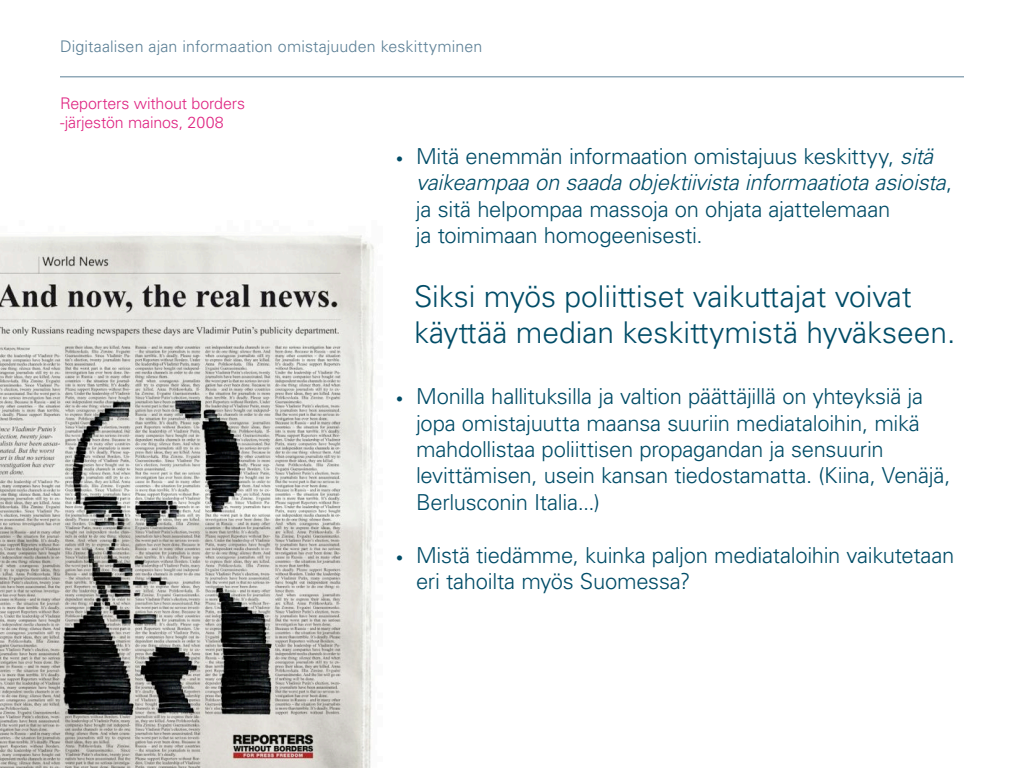
<style>
.page{position:relative;width:1024px;height:768px;background:#fff}
.page>*{position:absolute;margin:0;border:0;box-sizing:border-box;transform-origin:0 0}
.otsikko{font:300 30px/36px "Univers LT Std";color:#004c67}
.leipis{font:300 22px/26.4px "Univers LT Std";letter-spacing:-.015em;color:#004c67}
.t1{font:300 16px "Univers LT Std";letter-spacing:.01em;color:#5c8096}
.kuvateksti{font:300 16px/19.2px "Univers LT Std";letter-spacing:-.01em;color:#df2381}
.s1{font-size:14px}
.s2{font-style:italic}
</style>
<div class="page">
<hr style="left:60px;top:76px;width:904px;height:1px;background:#5c8096">
<img style="left:0;top:235px;width:374px;height:533px">
<p class="t1" style="left:60px;top:36px;width:424px">Digitaalisen ajan informaation omistajuuden keskittyminen</p>
<p class="kuvateksti" style="left:60px;top:93px;width:187px">Reporters without borders -järjestön mainos, 2008</p>
<p class="leipis" style="left:416px;top:143px;width:538px;text-indent:-20px"><span class="s1">•</span> Mitä enemmän informaation omistajuus keskittyy, <span class="s2">sitä vaikeampaa on saada objektiivista informaatiota asioista</span>, ja sitä helpompaa massoja on ohjata ajattelemaan<br>ja toimimaan homogeenisesti.</p>
<p class="otsikko" style="left:414px;top:278px;width:543px">Siksi myös poliittiset vaikuttajat voivat käyttää median keskittymistä hyväkseen.</p>
<p class="leipis" style="left:416px;top:383px;width:536px;text-indent:-20px"><span class="s1">•</span> Monilla hallituksilla ja valtion päättäjillä on yhteyksiä ja jopa omistajuutta maansa suuriin mediataloihin, mikä mahdollistaa poliittisen propagandan ja sensuurin levittämisen, usein kansan tiedostamatta. (Kiina, Venäjä, Berlusconin Italia...)</p>
<p class="leipis" style="left:416px;top:542px;width:540px;text-indent:-20px"><span class="s1">•</span> Mistä tiedämme, kuinka paljon mediataloihin vaikutetaan eri tahoilta myös Suomessa?</p>
</div>
